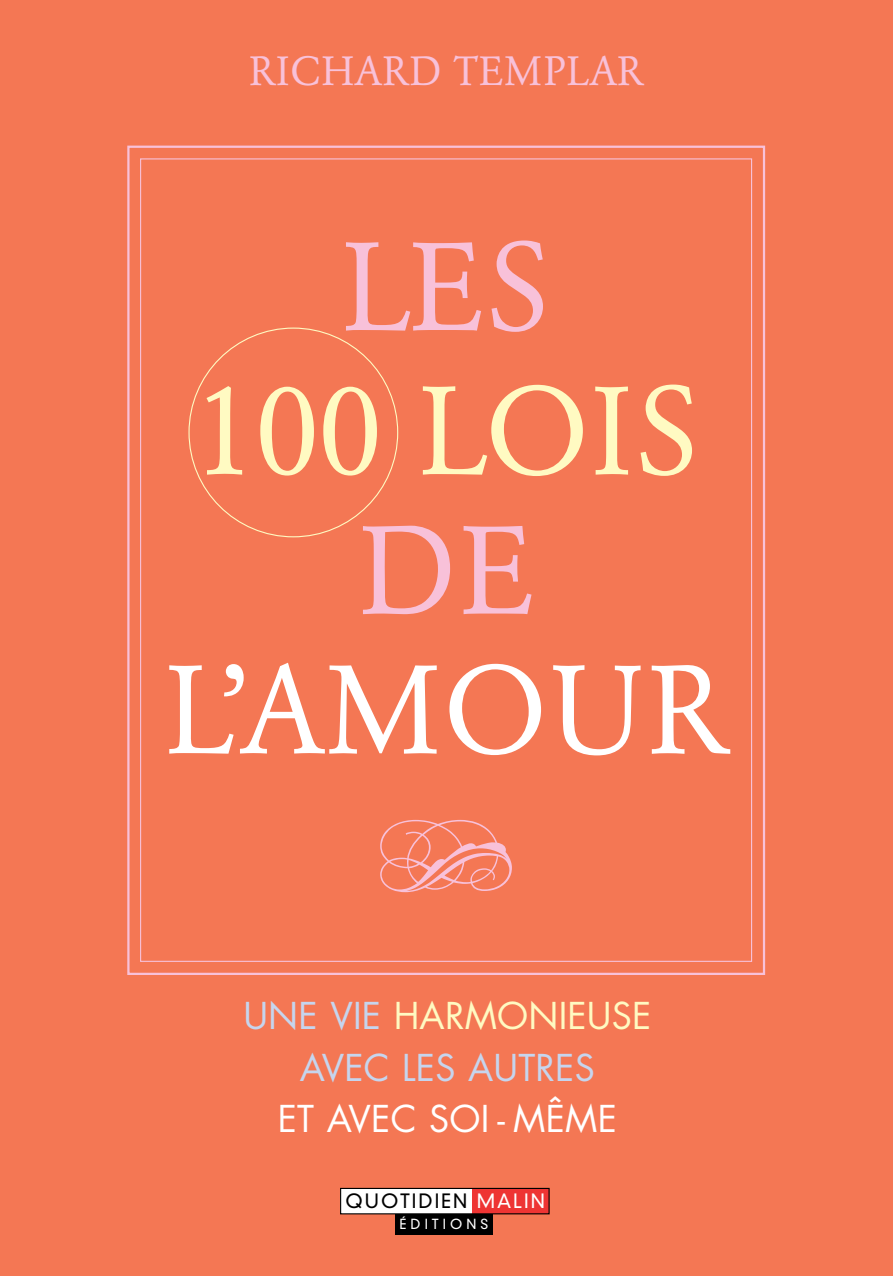
<style>
.page{position:relative;width:893px;height:1276px;background:#f47754}
.page>*{position:absolute;margin:0;border:0;box-sizing:border-box;transform-origin:0 0}
.t1{font:123.75px/141.1px "Garamond BE";color:#fff;text-align:center}
.t2{font:112.5px "Type Embellishments One Let Plain";color:#f8c1d9}
.t3{font:40.5px "Garamond BE";letter-spacing:.02em;color:#f8c1d9}
.t4{font:36px/51.8px "Futura";color:#c6d5ee;text-align:center}
.t5{font:300 19.12px "DIN Neuzeit Grotesk";color:#000}
.t6{font:300 13.5px "DIN Neuzeit Grotesk";color:#fff}
.s1{color:#f8c1d9}
.s2{font-size:126px;color:#fffac2}
.s3{color:#fffac2}
.s4{color:#fff}
</style>
<div class="page">
<div style="left:395px;top:1214px;width:98px;height:20px;background:#000"></div>
<div style="left:472px;top:1188px;width:77px;height:26px;background:#ee3433"></div>
<div style="left:341px;top:1188px;width:131px;height:26px;background:#fff"></div>
<div style="left:340px;top:1187px;width:210px;height:27px;border:1px solid #000"></div>
<p class="t3" style="left:249px;top:48px;width:397px">RICHARD TEMPLAR</p>
<p class="t1" style="left:165px;top:217px;width:567px"><span class="s1">LES<br></span><span class="s2">100</span> <span class="s3">LOIS<br></span><span class="s1">DE<br></span>L’AMOUR</p>
<p class="t2" style="left:375px;top:811px;width:144px">g</p>
<p class="t4" style="left:243px;top:990px;width:410px">UNE VIE <span class="s3">HARMONIEUSE<br></span>AVEC LES AUTRES<br><span class="s4">ET AVEC SOI - MÊME</span></p>
<p class="t5" style="left:346px;top:1189px;width:201px">QUOTIDIEN <span class="s4">MALIN</span></p>
<p class="t6" style="left:399px;top:1216px;width:90px">ÉDITIONS</p>
</div>
